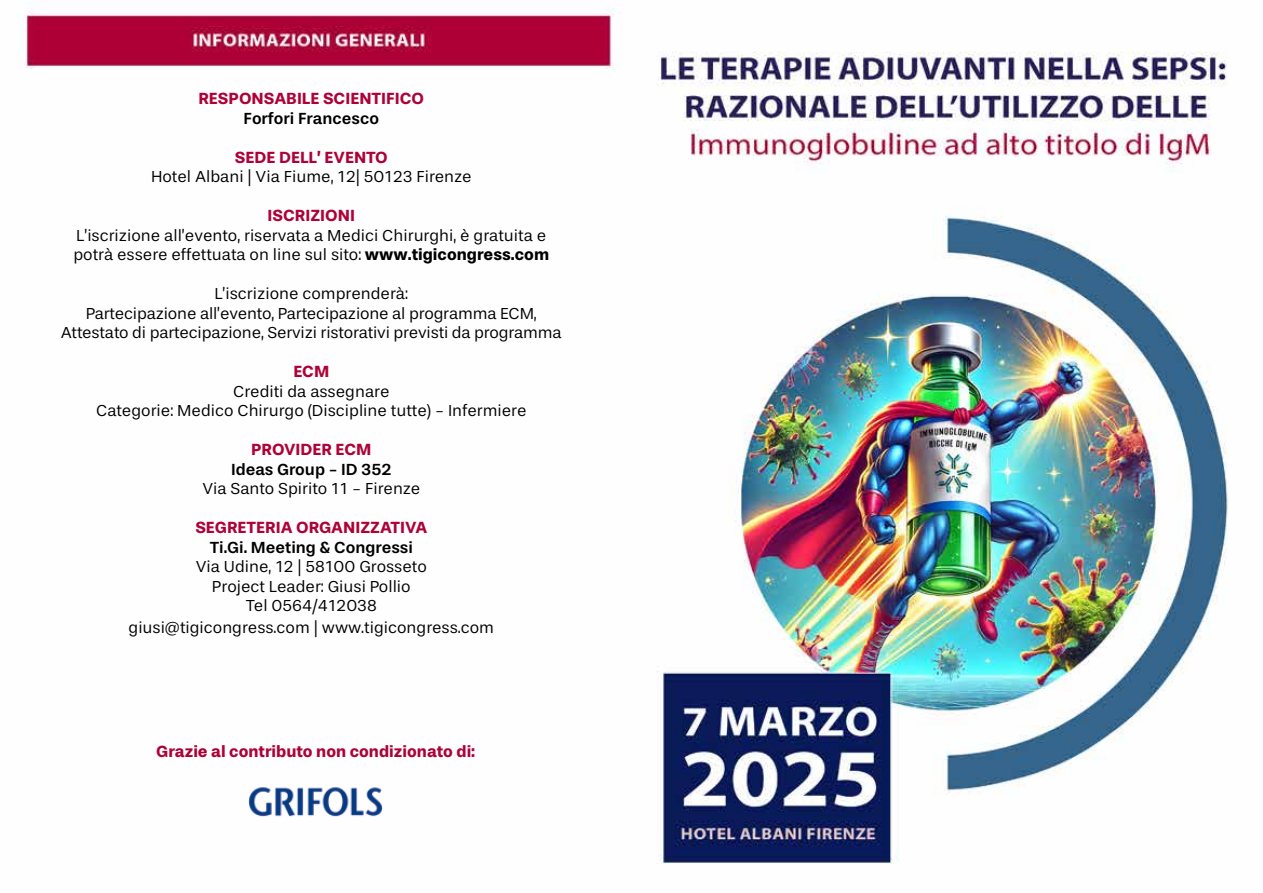
<style>
.page{position:relative;width:1263px;height:893px;background:#fff}
.page>*{position:absolute;margin:0;border:0;box-sizing:border-box;transform-origin:0 0}
.t1{font:16.5px/19.5px "Stevie Sans";color:#000;text-align:center}
.t2{font:700 16.5px "Stevie Sans";color:#ad0237}
.t3{font:500 16.5px "Stevie Sans";color:#000}
.s1{font-weight:700}
</style>
<div class="page">
<img style="left:18px;top:0;width:1210px;height:864px">
<img style="left:236px;top:774px;width:160px;height:50px">
<p class="t2" style="left:198px;top:88px;width:227px">RESPONSABILE SCIENTIFICO</p>
<p class="t3" style="left:244px;top:108px;width:137px">Forfori Francesco</p>
<p class="t2" style="left:235px;top:147px;width:154px">SEDE DELL’ EVENTO</p>
<p class="t1" style="left:151px;top:167px;width:322px">Hotel Albani | Via Fiume, 12| 50123 Firenze</p>
<p class="t2" style="left:268px;top:205px;width:89px">ISCRIZIONI</p>
<p class="t1" style="left:73px;top:225px;width:477px;text-align:left">L’iscrizione all’evento, riservata a Medici Chirurghi, è gratuita e potrà essere effettuata on line sul sito: <span class="s1">www.tigicongress.com</span></p>
<p class="t1" style="left:61px;top:284px;width:502px">L’iscrizione comprenderà:<br>Partecipazione all’evento, Partecipazione al programma ECM,<br>Attestato di partecipazione, Servizi ristorativi previsti da programma</p>
<p class="t2" style="left:293px;top:362px;width:37px">ECM</p>
<p class="t1" style="left:96px;top:381px;width:432px">Crediti da assegnare<br>Categorie: Medico Chirurgo (Discipline tutte) - Infermiere</p>
<p class="t2" style="left:251px;top:440px;width:122px">PROVIDER ECM</p>
<p class="t3" style="left:231px;top:459px;width:162px">Ideas Group - ID 352</p>
<p class="t1" style="left:202px;top:479px;width:219px">Via Santo Spirito 11 - Firenze</p>
<p class="t2" style="left:195px;top:518px;width:233px">SEGRETERIA ORGANIZZATIVA</p>
<p class="t3" style="left:210px;top:537px;width:205px">Ti.Gi. Meeting &amp; Congressi</p>
<p class="t1" style="left:196px;top:557px;width:232px">Via Udine, 12 | 58100 Grosseto<br>Project Leader: Giusi Pollio<br>Tel 0564/412038</p>
<p class="t1" style="left:129px;top:618px;width:367px">giusi@tigicongress.com | www.tigicongress.com</p>
<p class="t2" style="left:156px;top:741px;width:321px">Grazie al contributo non condizionato di:</p>
</div>
